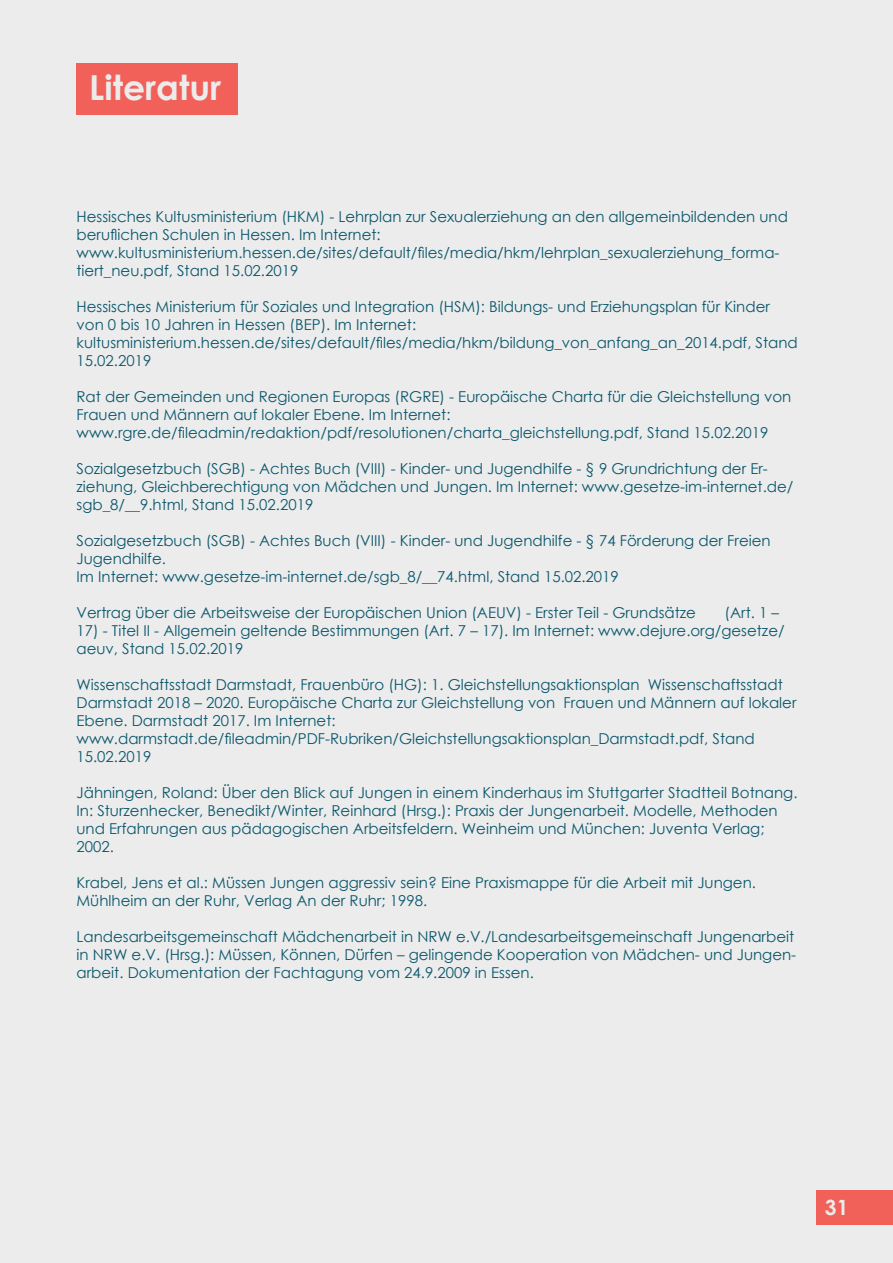
<style>
.page{position:relative;width:893px;height:1263px;background:#ebeceb}
.page>*{position:absolute;margin:0;border:0;box-sizing:border-box;transform-origin:0 0}
.t1{font:700 34.5px "Century Gothic";color:#ebeceb}
.t2{font:700 21px "Century Gothic";color:#ebeceb}
.t3{font:15px/18px "Century Gothic";color:#0b576d}
</style>
<div class="page">
<div style="left:816px;top:1191px;width:77px;height:34px;background:#f1615a"></div>
<div style="left:77px;top:64px;width:161px;height:51px;background:#f1615a"></div>
<h1 class="t1" style="left:89px;top:62px;width:133px">Literatur</h1>
<p class="t3" style="left:77px;top:207px;width:713px">Hessisches Kultusministerium (HKM) - Lehrplan zur Sexualerziehung an den allgemeinbildenden und beruflichen Schulen in Hessen. Im Internet: www.kultusministerium.hessen.de/sites/default/files/media/hkm/lehrplan_sexualerziehung_forma&shy;tiert_neu.pdf, Stand 15.02.2019</p>
<p class="t3" style="left:77px;top:297px;width:723px">Hessisches Ministerium für Soziales und Integration (HSM): Bildungs- und Erziehungsplan für Kinder von 0 bis 10 Jahren in Hessen (BEP). Im Internet: kultusministerium.hessen.de/sites/default/files/media/hkm/bildung_von_anfang_an_2014.pdf, Stand 15.02.2019</p>
<p class="t3" style="left:77px;top:387px;width:716px">Rat der Gemeinden und Regionen Europas (RGRE) - Europäische Charta für die Gleichstellung von<br>Frauen und Männern auf lokaler Ebene. Im Internet: www.rgre.de/fileadmin/redaktion/pdf/resolutionen/charta_gleichstellung.pdf, Stand 15.02.2019</p>
<p class="t3" style="left:77px;top:459px;width:718px">Sozialgesetzbuch (SGB) - Achtes Buch (VIII) - Kinder- und Jugendhilfe - § 9 Grundrichtung der Er&shy;ziehung, Gleichberechtigung von Mädchen und Jungen. Im Internet: www.gesetze-im-internet.de/ sgb_8/__9.html, Stand 15.02.2019</p>
<p class="t3" style="left:77px;top:531px;width:696px">Sozialgesetzbuch (SGB) - Achtes Buch (VIII) - Kinder- und Jugendhilfe - § 74 Förderung der Freien<br>Jugendhilfe.<br>Im Internet: www.gesetze-im-internet.de/sgb_8/__74.html, Stand 15.02.2019</p>
<p class="t3" style="left:77px;top:603px;width:621px">Vertrag über die Arbeitsweise der Europäischen Union (AEUV) - Erster Teil - Grundsätze</p>
<p class="t3" style="left:725px;top:603px;width:56px">(Art. 1 –</p>
<p class="t3" style="left:77px;top:621px;width:710px">17) - Titel II - Allgemein geltende Bestimmungen (Art. 7 – 17). Im Internet: www.dejure.org/gesetze/ aeuv, Stand 15.02.2019</p>
<p class="t3" style="left:77px;top:675px;width:721px">Wissenschaftsstadt Darmstadt, Frauenbüro (HG): 1. Gleichstellungsaktionsplan Wissenschaftsstadt Darmstadt 2018 – 2020. Europäische Charta zur Gleichstellung von Frauen und Männern auf lokaler Ebene. Darmstadt 2017. Im Internet: www.darmstadt.de/fileadmin/PDF-Rubriken/Gleichstellungsaktionsplan_Darmstadt.pdf, Stand 15.02.2019</p>
<p class="t3" style="left:77px;top:783px;width:722px">Jähningen, Roland: Über den Blick auf Jungen in einem Kinderhaus im Stuttgarter Stadtteil Botnang.<br>In: Sturzenhecker, Benedikt/Winter, Reinhard (Hrsg.): Praxis der Jungenarbeit. Modelle, Methoden und Erfahrungen aus pädagogischen Arbeitsfeldern. Weinheim und München: Juventa Verlag; 2002.</p>
<p class="t3" style="left:77px;top:873px;width:681px">Krabel, Jens et al.: Müssen Jungen aggressiv sein? Eine Praxismappe für die Arbeit mit Jungen.<br>Mühlheim an der Ruhr, Verlag An der Ruhr; 1998.</p>
<p class="t3" style="left:77px;top:927px;width:721px">Landesarbeitsgemeinschaft Mädchenarbeit in NRW e.V./Landesarbeitsgemeinschaft Jungenarbeit in NRW e.V. (Hrsg.): Müssen, Können, Dürfen – gelingende Kooperation von Mädchen- und Jungen&shy;arbeit. Dokumentation der Fachtagung vom 24.9.2009 in Essen.</p>
<h2 class="t2" style="left:825px;top:1191px;width:25px">31</h2>
</div>
